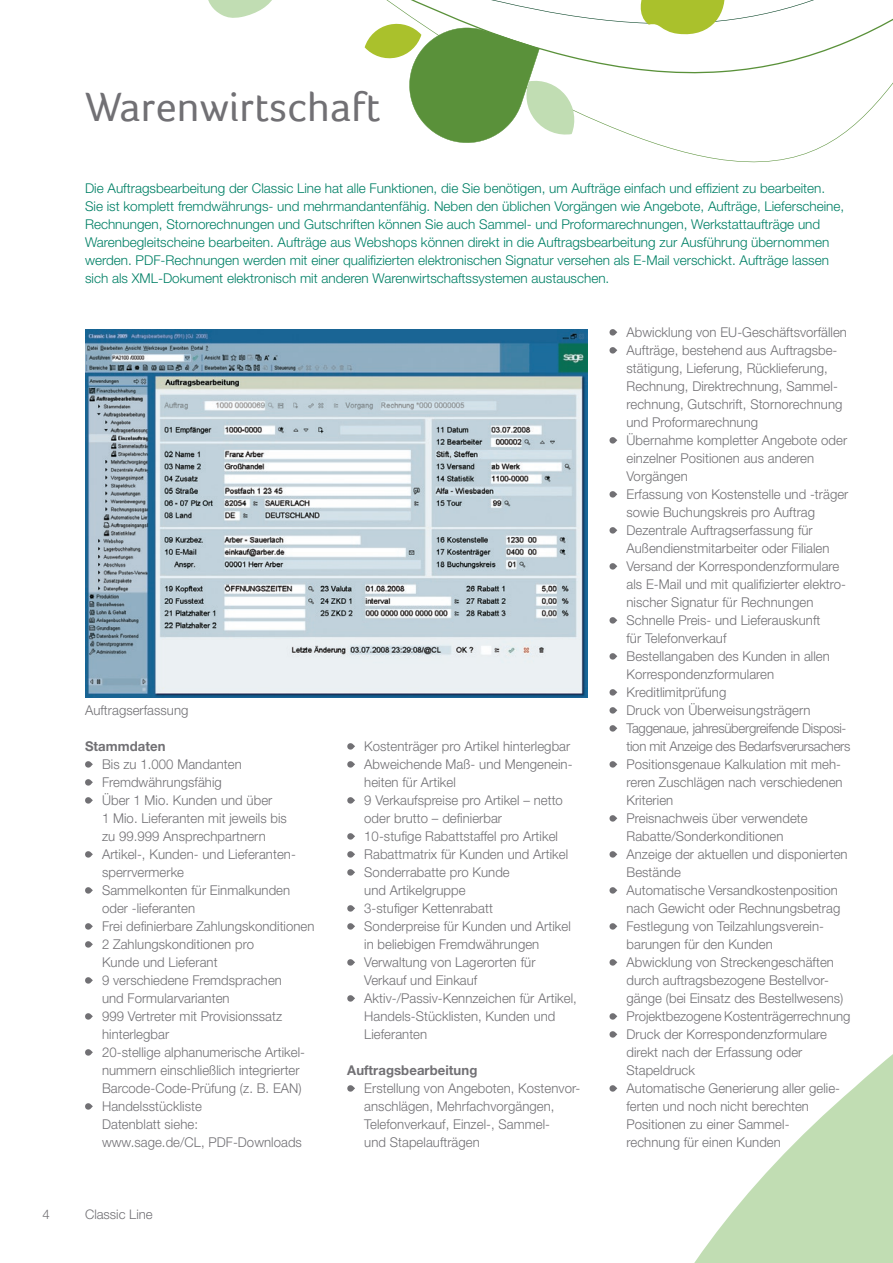
<style>
.page{position:relative;width:893px;height:1263px;background:#fff}
.page>*{position:absolute;margin:0;border:0;box-sizing:border-box;transform-origin:0 0}
.t1{font:42px "Foco";letter-spacing:.005em;color:#717074}
.t2{font:300 13.5px/18px "Helvetica Neue LT";letter-spacing:.005em;color:#717074}
.t3{font:300 13.5px/18px "Helvetica Neue LT";color:#008066}
.t4{font:700 13.5px "Helvetica Neue LT";letter-spacing:.005em;color:#717074}
.t5{font:300 13.2px "Helvetica Neue LT";color:#717074}
</style>
<div class="page">
<svg style="left:617px;top:962px;width:276px;height:301px"></svg>
<img style="left:85px;top:329px;width:503px;height:368px">
<svg style="left:85px;top:761px;width:8px;height:7px"></svg>
<svg style="left:85px;top:779px;width:8px;height:7px"></svg>
<svg style="left:85px;top:797px;width:8px;height:7px"></svg>
<svg style="left:85px;top:851px;width:8px;height:7px"></svg>
<svg style="left:85px;top:887px;width:8px;height:7px"></svg>
<svg style="left:85px;top:923px;width:8px;height:7px"></svg>
<svg style="left:85px;top:941px;width:8px;height:7px"></svg>
<svg style="left:85px;top:977px;width:8px;height:7px"></svg>
<svg style="left:85px;top:1013px;width:8px;height:7px"></svg>
<svg style="left:85px;top:1049px;width:8px;height:7px"></svg>
<svg style="left:85px;top:1103px;width:8px;height:7px"></svg>
<svg style="left:347px;top:743px;width:8px;height:7px"></svg>
<svg style="left:347px;top:761px;width:8px;height:7px"></svg>
<svg style="left:347px;top:797px;width:8px;height:7px"></svg>
<svg style="left:347px;top:833px;width:8px;height:7px"></svg>
<svg style="left:347px;top:851px;width:8px;height:7px"></svg>
<svg style="left:347px;top:869px;width:8px;height:7px"></svg>
<svg style="left:347px;top:905px;width:8px;height:7px"></svg>
<svg style="left:347px;top:923px;width:8px;height:7px"></svg>
<svg style="left:347px;top:959px;width:8px;height:7px"></svg>
<svg style="left:347px;top:995px;width:8px;height:7px"></svg>
<svg style="left:347px;top:1085px;width:8px;height:7px"></svg>
<svg style="left:609px;top:329px;width:8px;height:7px"></svg>
<svg style="left:609px;top:347px;width:8px;height:7px"></svg>
<svg style="left:609px;top:437px;width:8px;height:7px"></svg>
<svg style="left:609px;top:491px;width:8px;height:7px"></svg>
<svg style="left:609px;top:527px;width:8px;height:7px"></svg>
<svg style="left:609px;top:563px;width:8px;height:7px"></svg>
<svg style="left:609px;top:617px;width:8px;height:7px"></svg>
<svg style="left:609px;top:653px;width:8px;height:7px"></svg>
<svg style="left:609px;top:689px;width:8px;height:7px"></svg>
<svg style="left:609px;top:707px;width:8px;height:7px"></svg>
<svg style="left:609px;top:725px;width:8px;height:7px"></svg>
<svg style="left:609px;top:761px;width:8px;height:7px"></svg>
<svg style="left:609px;top:815px;width:8px;height:7px"></svg>
<svg style="left:609px;top:851px;width:8px;height:7px"></svg>
<svg style="left:609px;top:887px;width:8px;height:7px"></svg>
<svg style="left:609px;top:923px;width:8px;height:7px"></svg>
<svg style="left:609px;top:959px;width:8px;height:7px"></svg>
<svg style="left:609px;top:1013px;width:8px;height:7px"></svg>
<svg style="left:609px;top:1031px;width:8px;height:7px"></svg>
<svg style="left:609px;top:1085px;width:8px;height:7px"></svg>
<svg style="left:208px;top:0;width:685px;height:150px"></svg>
<h1 class="t1" style="left:85px;top:83px;width:297px">Warenwirtschaft</h1>
<p class="t3" style="left:85px;top:179px;width:761px">Die Auftragsbearbeitung der Classic Line hat alle Funktionen, die Sie benötigen, um Aufträge einfach und effizient zu bearbeiten.<br>Sie ist komplett fremdwährungs- und mehrmandantenfähig. Neben den üblichen Vorgängen wie Angebote, Aufträge, Lieferscheine, Rechnungen, Stornorechnungen und Gutschriften können Sie auch Sammel- und Proformarechnungen, Werkstattaufträge und Warenbegleitscheine bearbeiten. Aufträge aus Webshops können direkt in die Auftragsbearbeitung zur Ausführung übernommen werden. PDF-Rechnungen werden mit einer qualifizierten elektronischen Signatur versehen als E-Mail verschickt. Aufträge lassen sich als XML-Dokument elektronisch mit anderen Warenwirtschaftssystemen austauschen.</p>
<p class="t2" style="left:85px;top:701px;width:105px">Auftragserfassung</p>
<p class="t4" style="left:85px;top:738px;width:82px">Stammdaten</p>
<p class="t2" style="left:102px;top:755px;width:214px">Bis zu 1.000 Mandanten<br>Fremdwährungsfähig<br>Über 1 Mio. Kunden und über<br>1 Mio. Lieferanten mit jeweils bis<br>zu 99.999 Ansprechpartnern<br>Artikel-, Kunden- und Lieferanten&shy;sperrvermerke<br>Sammelkonten für Einmalkunden oder -lieferanten<br>Frei definierbare Zahlungskonditionen<br>2 Zahlungskonditionen pro<br>Kunde und Lieferant<br>9 verschiedene Fremdsprachen<br>und Formularvarianten<br>999 Vertreter mit Provisionssatz hinterlegbar<br>20-stellige alphanumerische Artikel-- nummern einschließlich integrierter<br>Barcode-Code-Prüfung (z. B. EAN)<br>Handelsstückliste<br>Datenblatt siehe:<br>www.sage.de/CL, PDF-Downloads</p>
<p class="t5" style="left:43px;top:1206px;width:9px">4</p>
<p class="t5" style="left:85px;top:1206px;width:69px">Classic Line</p>
<p class="t2" style="left:364px;top:737px;width:214px">Kostenträger pro Artikel hinterlegbar<br>Abweichende Maß- und Mengenein&shy;heiten für Artikel<br>9 Verkaufspreise pro Artikel – netto oder brutto – definierbar<br>10-stufige Rabattstaffel pro Artikel<br>Rabattmatrix für Kunden und Artikel<br>Sonderrabatte pro Kunde<br>und Artikelgruppe<br>3-stufiger Kettenrabatt<br>Sonderpreise für Kunden und Artikel in beliebigen Fremdwährungen<br>Verwaltung von Lagerorten für<br>Verkauf und Einkauf<br>Aktiv-/Passiv-Kennzeichen für Artikel,<br>Handels-Stücklisten, Kunden und<br>Lieferanten</p>
<p class="t4" style="left:347px;top:1062px;width:132px">Auftragsbearbeitung</p>
<p class="t2" style="left:364px;top:1079px;width:214px">Erstellung von Angeboten, Kostenvor--- anschlägen, Mehrfachvorgängen, Telefonverkauf, Einzel-, Sammel-<br>und Stapelaufträgen</p>
<p class="t2" style="left:626px;top:323px;width:225px">Abwicklung von EU-Geschäftsvorfällen<br>Aufträge, bestehend aus Auftragsbe&shy;stätigung, Lieferung, Rücklieferung,<br>Rechnung, Direktrechnung, Sammel&shy;rechnung, Gutschrift, Stornorechnung und Proformarechnung<br>Übernahme kompletter Angebote oder einzelner Positionen aus anderen<br>Vorgängen<br>Erfassung von Kostenstelle und -träger sowie Buchungskreis pro Auftrag<br>Dezentrale Auftragserfassung für<br>Außendienstmitarbeiter oder Filialen<br>Versand der Korrespondenzformulare als E-Mail und mit qualifizierter elektro&shy;nischer Signatur für Rechnungen<br>Schnelle Preis- und Lieferauskunft<br>für Telefonverkauf<br>Bestellangaben des Kunden in allen<br>Korrespondenzformularen<br>Kreditlimitprüfung<br>Druck von Überweisungsträgern<br>Taggenaue, jahresübergreifende Disposi&shy;tion mit Anzeige des Bedarfsverursachers<br>Positionsgenaue Kalkulation mit meh&shy;reren Zuschlägen nach verschiedenen<br>Kriterien<br>Preisnachweis über verwendete<br>Rabatte/Sonderkonditionen<br>Anzeige der aktuellen und disponierten<br>Bestände<br>Automatische Versandkostenposition nach Gewicht oder Rechnungsbetrag<br>Festlegung von Teilzahlungsverein&shy;barungen für den Kunden<br>Abwicklung von Streckengeschäften durch auftragsbezogene Bestellvor&shy;gänge (bei Einsatz des Bestellwesens)<br>Projektbezogene Kostenträgerrechnung<br>Druck der Korrespondenzformulare direkt nach der Erfassung oder<br>Stapeldruck<br>Automatische Generierung aller gelie&shy;ferten und noch nicht berechten<br>Positionen zu einer Sammel-<br>rechnung für einen Kunden</p>
</div>
